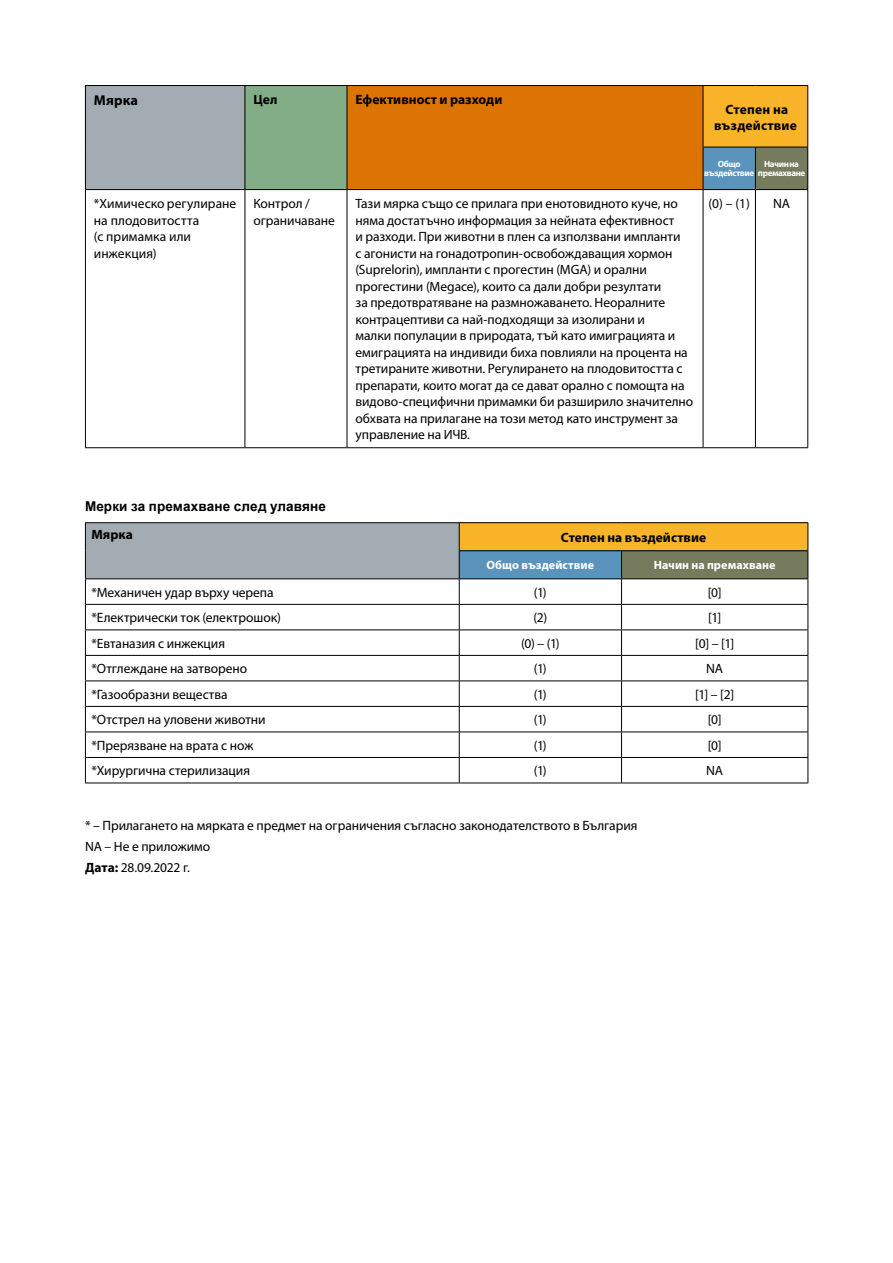
<style>
.page{position:relative;width:893px;height:1263px;background:#fff}
.page>*{position:absolute;margin:0;border:0;box-sizing:border-box;transform-origin:0 0}
.t1{font:700 14.25px "Myriad Pro";letter-spacing:.01em;color:#000}
.t2{font:13.5px/16.5px "Myriad Pro";letter-spacing:-.005em;color:#000}
.t3{font:700 13.5px/16.5px "Myriad Pro";letter-spacing:.005em;color:#000;text-align:center}
.t4{font:700 13.5px "Arial";letter-spacing:.01em;color:#000}
.t5{font:700 12px "Myriad Pro";letter-spacing:.005em;color:#fff}
.t6{font:700 9px/9px "Myriad Pro";letter-spacing:-.045em;color:#fff}
.s1{font-weight:700}
</style>
<div class="page">
<div style="left:459px;top:523px;width:349px;height:28px;background:#f9b429"></div>
<div style="left:459px;top:551px;width:162px;height:28px;background:#5a93bb"></div>
<div style="left:621px;top:551px;width:187px;height:28px;background:#767b5e"></div>
<hr style="left:85px;top:522px;width:374px;height:1px;background:#000">
<hr style="left:459px;top:522px;width:162px;height:1px;background:#000">
<hr style="left:621px;top:522px;width:187px;height:1px;background:#000">
<hr style="left:459px;top:550px;width:162px;height:1px;background:#000">
<hr style="left:621px;top:550px;width:187px;height:1px;background:#000">
<hr style="left:459px;top:578px;width:162px;height:1px;background:#000">
<hr style="left:621px;top:578px;width:187px;height:1px;background:#000">
<hr style="left:459px;top:604px;width:162px;height:1px;background:#000">
<hr style="left:621px;top:604px;width:187px;height:1px;background:#000">
<hr style="left:459px;top:629px;width:162px;height:1px;background:#000">
<hr style="left:621px;top:629px;width:187px;height:1px;background:#000">
<hr style="left:459px;top:655px;width:162px;height:1px;background:#000">
<hr style="left:621px;top:655px;width:187px;height:1px;background:#000">
<hr style="left:459px;top:680px;width:162px;height:1px;background:#000">
<hr style="left:621px;top:680px;width:187px;height:1px;background:#000">
<hr style="left:459px;top:706px;width:162px;height:1px;background:#000">
<hr style="left:621px;top:706px;width:187px;height:1px;background:#000">
<hr style="left:459px;top:731px;width:162px;height:1px;background:#000">
<hr style="left:621px;top:731px;width:187px;height:1px;background:#000">
<hr style="left:459px;top:757px;width:162px;height:1px;background:#000">
<svg style="left:85px;top:523px;width:375px;height:260px"></svg>
<hr style="left:621px;top:757px;width:187px;height:1px;background:#000">
<svg style="left:621px;top:551px;width:1px;height:232px"></svg>
<svg style="left:807px;top:523px;width:1px;height:260px"></svg>
<hr style="left:85px;top:783px;width:374px;height:1px;background:#000">
<hr style="left:459px;top:783px;width:162px;height:1px;background:#000">
<hr style="left:621px;top:783px;width:187px;height:1px;background:#000">
<div style="left:85px;top:86px;width:160px;height:104px;background:#a4acb3"></div>
<div style="left:245px;top:86px;width:102px;height:104px;background:#82ad86"></div>
<div style="left:347px;top:86px;width:356px;height:104px;background:#dc7403"></div>
<div style="left:703px;top:86px;width:105px;height:61px;background:#f9b429"></div>
<div style="left:703px;top:147px;width:52px;height:43px;background:#5a93bb"></div>
<div style="left:755px;top:147px;width:53px;height:43px;background:#767b5e"></div>
<hr style="left:85px;top:85px;width:160px;height:1px;background:#000">
<hr style="left:85px;top:86px;width:1px;height:61px;background:#000">
<hr style="left:245px;top:85px;width:102px;height:1px;background:#000">
<hr style="left:245px;top:86px;width:1px;height:61px;background:#000">
<hr style="left:347px;top:85px;width:356px;height:1px;background:#000">
<hr style="left:347px;top:86px;width:1px;height:61px;background:#000">
<hr style="left:85px;top:147px;width:1px;height:42px;background:#000">
<hr style="left:245px;top:147px;width:1px;height:42px;background:#000">
<hr style="left:347px;top:147px;width:1px;height:42px;background:#000">
<hr style="left:703px;top:85px;width:52px;height:1px;background:#000">
<hr style="left:703px;top:86px;width:1px;height:61px;background:#000">
<hr style="left:755px;top:85px;width:53px;height:1px;background:#000">
<hr style="left:807px;top:86px;width:1px;height:61px;background:#000">
<hr style="left:703px;top:147px;width:52px;height:1px;background:#000">
<hr style="left:703px;top:147px;width:1px;height:42px;background:#000">
<hr style="left:755px;top:147px;width:53px;height:1px;background:#000">
<hr style="left:755px;top:147px;width:1px;height:42px;background:#000">
<hr style="left:807px;top:147px;width:1px;height:42px;background:#000">
<hr style="left:85px;top:189px;width:160px;height:1px;background:#000">
<hr style="left:85px;top:190px;width:1px;height:257px;background:#000">
<hr style="left:245px;top:189px;width:102px;height:1px;background:#000">
<hr style="left:245px;top:190px;width:1px;height:257px;background:#000">
<hr style="left:347px;top:189px;width:356px;height:1px;background:#000">
<hr style="left:347px;top:190px;width:1px;height:257px;background:#000">
<hr style="left:703px;top:189px;width:52px;height:1px;background:#000">
<hr style="left:703px;top:190px;width:1px;height:257px;background:#000">
<hr style="left:755px;top:189px;width:53px;height:1px;background:#000">
<hr style="left:755px;top:190px;width:1px;height:257px;background:#000">
<hr style="left:807px;top:190px;width:1px;height:257px;background:#000">
<hr style="left:85px;top:447px;width:160px;height:1px;background:#000">
<hr style="left:245px;top:447px;width:102px;height:1px;background:#000">
<hr style="left:347px;top:447px;width:356px;height:1px;background:#000">
<hr style="left:703px;top:447px;width:52px;height:1px;background:#000">
<hr style="left:755px;top:447px;width:53px;height:1px;background:#000">
<p class="t1" style="left:94px;top:92px;width:46px">Мярка</p>
<p class="t3" style="left:253px;top:92px;width:25px">Цел</p>
<p class="t3" style="left:355px;top:92px;width:148px">Ефективност и разходи</p>
<p class="t3" style="left:714px;top:101px;width:84px">Степен на въздействие</p>
<p class="t6" style="left:704px;top:160px;width:102px;text-indent:13px">Общо<br>въздействие премахване</p>
<p class="t6" style="left:764px;top:160px;width:36px">Начин на</p>
<p class="t2" style="left:94px;top:196px;width:144px">*Химическо регулиране на плодовитостта<br>(с примамка или инжекция)</p>
<p class="t2" style="left:253px;top:196px;width:83px">Контрол / ограничаване</p>
<p class="t2" style="left:355px;top:196px;width:339px">Тази мярка също се прилага при енотовидното куче, но няма достатъчно информация за нейната ефективност<br>и разходи. При животни в плен са използвани импланти<br>с агонисти на гонадотропин-освобождаващия хормон (Suprelorin), импланти с прогестин (MGA) и орални прогестини (Megace), които са дали добри резултати<br>за предотвратяване на размножаването. Неоралните контрацептиви са най-подходящи за изолирани и<br>малки популации в природата, тъй като имиграцията и емиграцията на индивиди биха повлияли на процента на третираните животни. Регулирането на плодовитостта с препарати, които могат да се дават орално с помощта на видово-специфични примамки би разширило значително обхвата на прилагане на този метод като инструмент за управление на ИЧВ.</p>
<p class="t2" style="left:708px;top:196px;width:43px">(0) – (1)</p>
<p class="t2" style="left:773px;top:196px;width:19px">NA</p>
<p class="t4" style="left:85px;top:497px;width:242px">Мерки за премахване след улавяне</p>
<p class="t3" style="left:91px;top:526px;width:43px">Мярка</p>
<p class="t3" style="left:561px;top:529px;width:147px">Степен на въздействие</p>
<p class="t5" style="left:487px;top:558px;width:109px">Общо въздействие</p>
<p class="t5" style="left:654px;top:558px;width:123px">Начин на премахване</p>
<p class="t2" style="left:91px;top:584px;width:184px">*Механичен удар върху черепа</p>
<p class="t2" style="left:534px;top:584px;width:14px">(1)</p>
<p class="t2" style="left:708px;top:584px;width:15px">[0]</p>
<p class="t2" style="left:91px;top:610px;width:191px">*Електрически ток (електрошок)</p>
<p class="t2" style="left:533px;top:610px;width:15px">(2)</p>
<p class="t2" style="left:708px;top:610px;width:15px">[1]</p>
<p class="t2" style="left:91px;top:635px;width:135px">*Евтаназия с инжекция</p>
<p class="t2" style="left:521px;top:635px;width:40px">(0) – (1)</p>
<p class="t2" style="left:695px;top:635px;width:41px">[0] – [1]</p>
<p class="t2" style="left:91px;top:661px;width:157px">*Отглеждане на затворено</p>
<p class="t2" style="left:534px;top:661px;width:14px">(1)</p>
<p class="t2" style="left:706px;top:661px;width:18px">NA</p>
<p class="t2" style="left:91px;top:686px;width:138px">*Газообразни вещества</p>
<p class="t2" style="left:534px;top:686px;width:14px">(1)</p>
<p class="t2" style="left:695px;top:686px;width:41px">[1] – [2]</p>
<p class="t2" style="left:91px;top:712px;width:176px">*Отстрел на уловени животни</p>
<p class="t2" style="left:534px;top:712px;width:14px">(1)</p>
<p class="t2" style="left:708px;top:712px;width:15px">[0]</p>
<p class="t2" style="left:91px;top:737px;width:163px">*Прерязване на врата с нож</p>
<p class="t2" style="left:534px;top:737px;width:14px">(1)</p>
<p class="t2" style="left:708px;top:737px;width:15px">[0]</p>
<p class="t2" style="left:91px;top:763px;width:160px">*Хирургична стерилизация</p>
<p class="t2" style="left:534px;top:763px;width:14px">(1)</p>
<p class="t2" style="left:706px;top:763px;width:18px">NA</p>
<p class="t2" style="left:85px;top:815px;width:554px;line-height:21px">* – Прилагането на мярката е предмет на ограничения съгласно законодателството в България<br>NA – Не е приложимо<br><span class="s1">Дата:</span> 28.09.2022 г.</p>
</div>
